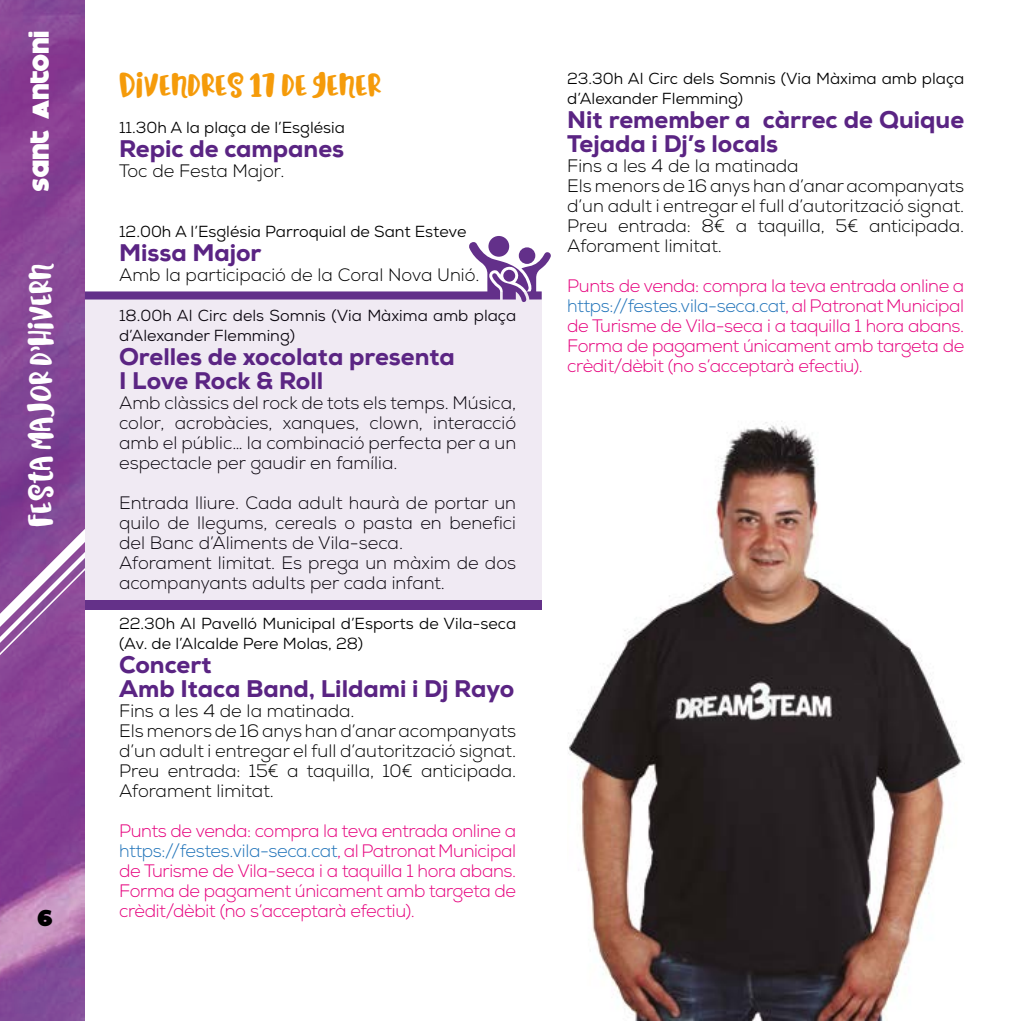
<style>
.page{position:relative;width:1021px;height:1021px;background:#fff}
.page>*{position:absolute;margin:0;border:0;box-sizing:border-box;transform-origin:0 0}
.t1{font:28px "Hello Spring";color:#fff}
.t2{font:28px "Hello Spring";color:#f59b0a}
.t3{font:28px "Dokyo";color:#fff}
.t4{font:28px "Dokyo";color:#000}
.t5{font:800 24px/24px "Nexa";color:#5a2483}
.t6{font:300 18px/20px "Nexa";color:#000}
.t7{font:300 18px/20px "Nexa";letter-spacing:-.02em;color:#e6007d;text-align:justify}
.t8{font:16px/20px "Nexa";color:#000}
.s1{color:#1d71b8}
</style>
<div class="page">
<img style="left:0;top:0;width:85px;height:1020px">
<svg style="left:0;top:529px;width:93px;height:160px"></svg>
<img style="left:568px;top:421px;width:394px;height:599px">
<div style="left:85px;top:292px;width:456px;height:317px;background:#f0eaf3"></div>
<div style="left:85px;top:600px;width:456px;height:9px;background:#643189"></div>
<div style="left:488px;top:236px;width:21px;height:21px;background:#63308a;border-radius:50%"></div>
<svg style="left:85px;top:242px;width:466px;height:60px"></svg>
<h1 class="t3" style="left:24px;top:191px;width:162px;rotate:-90deg">Sant Antoni</h1>
<h1 class="t1" style="left:23px;top:527px;width:265px;rotate:-90deg">FESTA MAJOR D’HIVERN</h1>
<h1 class="t4" style="left:38px;top:901px;width:17px">6</h1>
<h1 class="t2" style="left:119px;top:67px;width:264px">DIVENDRES 17 DE GENER</h1>
<p class="t8" style="left:119px;top:118px;width:227px">11.30h A la plaça de l’Església</p>
<h2 class="t5" style="left:119px;top:137px;width:226px">Repic de campanes</h2>
<p class="t6" style="left:119px;top:161px;width:167px">Toc de Festa Major.</p>
<p class="t8" style="left:119px;top:222px;width:349px">12.00h A l’Església Parroquial de Sant Esteve</p>
<h2 class="t5" style="left:119px;top:241px;width:144px">Missa Major</h2>
<p class="t6" style="left:119px;top:265px;width:362px">Amb la participació de la Coral Nova Unió.</p>
<p class="t8" style="left:119px;top:306px;width:398px">18.00h Al Circ dels Somnis (Via Màxima amb plaça d’Alexander Flemming)</p>
<h2 class="t5" style="left:119px;top:345px;width:337px">Orelles de xocolata presenta<br>I Love Rock &amp; Roll</h2>
<p class="t6" style="left:119px;top:393px;width:398px;text-align:justify">Amb clàssics del rock de tots els temps. Música, color, acrobàcies, xanques, clown, interacció amb el públic… la combinació perfecta per a un espectacle per gaudir en família.</p>
<p class="t6" style="left:119px;top:493px;width:398px">Entrada lliure. Cada adult haurà de portar un quilo de llegums, cereals o pasta en benefici del Banc d’Aliments de Vila-seca.<br>Aforament limitat. Es prega un màxim de dos acompanyants adults per cada infant.</p>
<p class="t8" style="left:119px;top:614px;width:398px">22.30h Al Pavelló Municipal d’Esports de Vila-seca (Av. de l’Alcalde Pere Molas, 28)</p>
<h2 class="t5" style="left:119px;top:653px;width:396px">Concert<br>Amb Itaca Band, Lildami i Dj Rayo</h2>
<p class="t6" style="left:119px;top:701px;width:398px">Fins a les 4 de la matinada.<br>Els menors de 16 anys han d’anar acompanyats d’un adult i entregar el full d’autorització signat.<br>Preu entrada: 15€ a taquilla, 10€ anticipada.<br>Aforament limitat.</p>
<p class="t7" style="left:119px;top:821px;width:398px">Punts de venda: compra la teva entrada online a <span class="s1">https://festes.vila-seca.cat</span>, al Patronat Municipal de Turisme de Vila-seca i a taquilla 1 hora abans.<br>Forma de pagament únicament amb targeta de crèdit/dèbit (no s’acceptarà efectiu).</p>
<p class="t8" style="left:567px;top:69px;width:398px">23.30h Al Circ dels Somnis (Via Màxima amb plaça d’Alexander Flemming)</p>
<h2 class="t5" style="left:567px;top:108px;width:398px">Nit remember a càrrec de Quique<br>Tejada i Dj’s locals</h2>
<p class="t6" style="left:567px;top:156px;width:398px">Fins a les 4 de la matinada<br>Els menors de 16 anys han d’anar acompanyats d’un adult i entregar el full d’autorització signat.<br>Preu entrada: 8€ a taquilla, 5€ anticipada.<br>Aforament limitat.</p>
<p class="t7" style="left:567px;top:276px;width:398px">Punts de venda: compra la teva entrada online a <span class="s1">https://festes.vila-seca.cat</span>, al Patronat Municipal de Turisme de Vila-seca i a taquilla 1 hora abans.<br>Forma de pagament únicament amb targeta de crèdit/dèbit (no s’acceptarà efectiu).</p>
</div>
